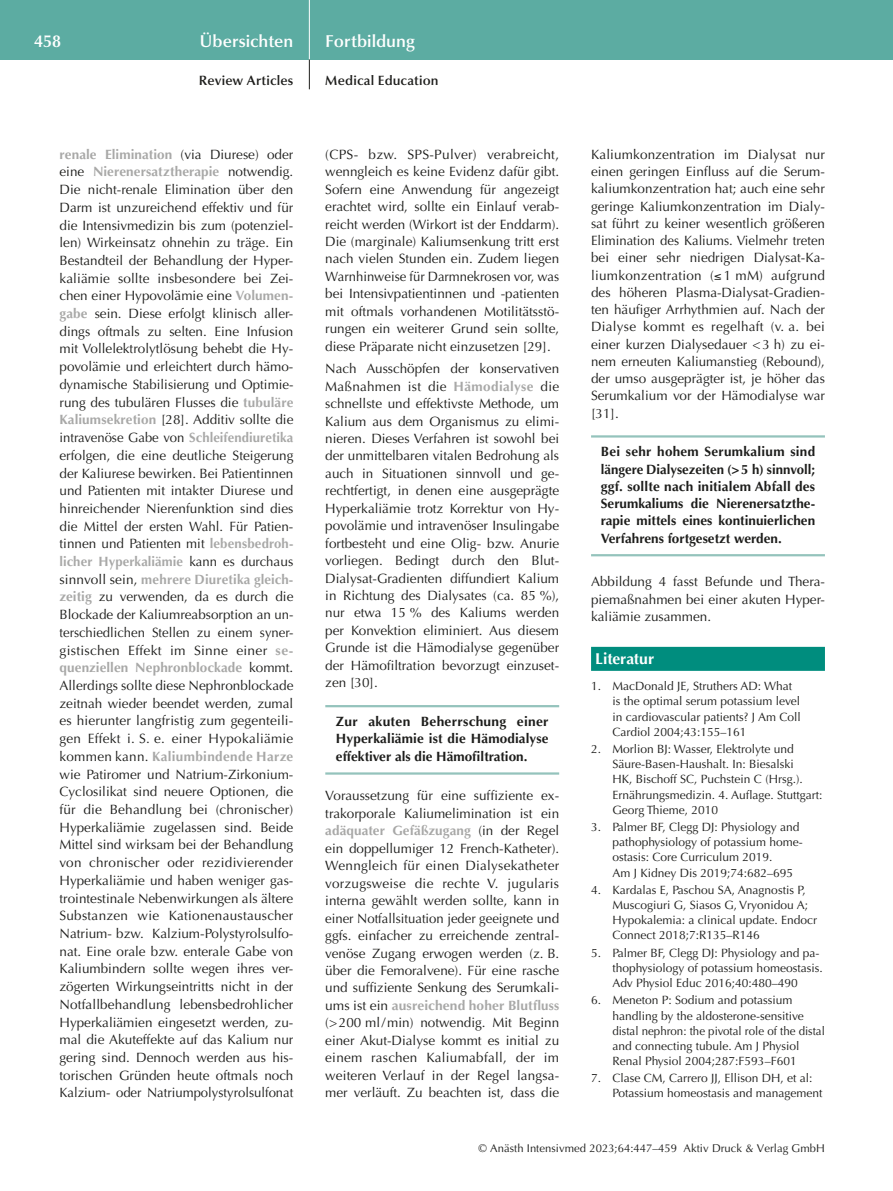
<style>
.page{position:relative;width:893px;height:1191px;background:#fff}
.page>*{position:absolute;margin:0;border:0;box-sizing:border-box;transform-origin:0 0}
.t1{font:600 17.25px "Optima";color:#fff}
.t2{font:700 15.75px "Optima";letter-spacing:-.005em;color:#fff}
.t3{font:13.5px/17.7px "Optima";color:#1d1d1b;text-align:justify}
.t4{font:700 13.5px/17.2px "Optima";color:#1d1d1b;text-align:justify}
.t5{font:600 13.5px "Optima";letter-spacing:.01em;color:#1d1d1b}
.t6{font:12px/15.1px "Optima";color:#1d1d1b}
.t7{font:11.25px "Optima";letter-spacing:.005em;color:#1d1d1b}
.s1{font-weight:700;color:#a8a8a7}
</style>
<div class="page">
<div style="left:0;top:0;width:893px;height:60px;background:#5caca2"></div>
<hr style="left:309px;top:0;width:1px;height:60px;background:#fff">
<svg style="left:309px;top:60px;width:1px;height:29px"></svg>
<hr style="left:325px;top:705px;width:234px;height:2px;background:#94c3bc">
<hr style="left:325px;top:772px;width:234px;height:2px;background:#94c3bc">
<hr style="left:591px;top:435px;width:234px;height:2px;background:#94c3bc">
<hr style="left:591px;top:554px;width:234px;height:2px;background:#94c3bc">
<div style="left:591px;top:647px;width:234px;height:24px;background:#008d7e"></div>
<p class="t1" style="left:34px;top:31px;width:29px">458</p>
<p class="t1" style="left:200px;top:31px;width:95px">Übersichten</p>
<p class="t1" style="left:325px;top:31px;width:91px">Fortbildung</p>
<p class="t5" style="left:199px;top:73px;width:96px">Review Articles</p>
<p class="t5" style="left:325px;top:73px;width:115px">Medical Education</p>
<p class="t3" style="left:60px;top:145px;width:235px"><span class="s1">renale Elimination</span> (via Diurese) oder eine <span class="s1">Nierenersatztherapie</span> notwendig.<br>Die nicht-renale Elimination über den Darm ist unzureichend effektiv und für die Intensivmedizin bis zum (potenziel&shy;len) Wirkeinsatz ohnehin zu träge. Ein Bestandteil der Behandlung der Hyper&shy;kaliämie sollte insbesondere bei Zei&shy;chen einer Hypovolämie eine <span class="s1">Volumen&shy;gabe</span> sein. Diese erfolgt klinisch aller&shy;dings oftmals zu selten. Eine Infusion mit Vollelektrolytlösung behebt die Hy&shy;povolämie und erleichtert durch hämo&shy;dynamische Stabilisierung und Optimie&shy;rung des tubulären Flusses die <span class="s1">tubuläre Kaliumsekretion</span> [28]. Additiv sollte die intravenöse Gabe von <span class="s1">Schleifendiuretika </span>erfolgen, die eine deutliche Steigerung der Kaliurese bewirken. Bei Patientinnen und Patienten mit intakter Diurese und hinreichender Nierenfunktion sind dies die Mittel der ersten Wahl. Für Patien&shy;tinnen und Patienten mit <span class="s1">lebensbedroh&shy;licher Hyperkaliämie</span> kann es durchaus sinnvoll sein, <span class="s1">mehrere Diuretika gleich&shy;zeitig</span> zu verwenden, da es durch die Blockade der Kaliumreabsorption an un&shy;terschiedlichen Stellen zu einem syner&shy;gistischen Effekt im Sinne einer <span class="s1">se&shy;quenziellen Nephronblockade</span> kommt.<br>Allerdings sollte diese Nephronblockade zeitnah wieder beendet werden, zumal es hierunter langfristig zum gegenteili&shy;gen Effekt i. S. e. einer Hypokaliämie kommen kann. <span class="s1">Kaliumbindende Harze </span>wie Patiromer und Natrium-Zirkonium-Cyclosilikat sind neuere Optionen, die für die Behandlung bei (chronischer)<br>Hyperkaliämie zugelassen sind. Beide Mittel sind wirksam bei der Behandlung von chronischer oder rezidivierender Hyperkaliämie und haben weniger gas&shy;trointestinale Nebenwirkungen als ältere Substanzen wie Kationenaustauscher Natrium- bzw. Kalzium-Polystyrolsulfo&shy;nat. Eine orale bzw. enterale Gabe von Kaliumbindern sollte wegen ihres ver&shy;zögerten Wirkungseintritts nicht in der Notfallbehandlung lebensbedrohlicher Hyperkaliämien eingesetzt werden, zu&shy;mal die Akuteffekte auf das Kalium nur gering sind. Dennoch werden aus his&shy;torischen Gründen heute oftmals noch Kalzium- oder Natriumpolystyrolsulfonat</p>
<p class="t3" style="left:325px;top:146px;width:235px">(CPS- bzw. SPS-Pulver) verabreicht, wenngleich es keine Evidenz dafür gibt.<br>Sofern eine Anwendung für angezeigt erachtet wird, sollte ein Einlauf verab&shy;reicht werden (Wirkort ist der Enddarm).<br>Die (marginale) Kaliumsenkung tritt erst nach vielen Stunden ein. Zudem liegen Warnhinweise für Darmnekrosen vor, was bei Intensivpatientinnen und -patienten mit oftmals vorhandenen Motilitätsstö&shy;rungen ein weiterer Grund sein sollte, diese Präparate nicht einzusetzen [29].</p>
<p class="t3" style="left:325px;top:360px;width:235px">Nach Ausschöpfen der konservativen Maßnahmen ist die <span class="s1">Hämodialyse</span> die schnellste und effektivste Methode, um Kalium aus dem Organismus zu elimi&shy;nieren. Dieses Verfahren ist sowohl bei der unmittelbaren vitalen Bedrohung als auch in Situationen sinnvoll und ge&shy;rechtfertigt, in denen eine ausgeprägte Hyperkaliämie trotz Korrektur von Hy&shy;povolämie und intravenöser Insulingabe fortbesteht und eine Olig- bzw. Anurie vorliegen. Bedingt durch den Blut-Dialysat-Gradienten diffundiert Kalium in Richtung des Dialysates (ca. 85 %), nur etwa 15 % des Kaliums werden per Konvektion eliminiert. Aus diesem Grunde ist die Hämodialyse gegenüber der Hämofiltration bevorzugt einzuset&shy;zen [30].</p>
<p class="t4" style="left:336px;top:713px;width:214px">Zur akuten Beherrschung einer Hyperkaliämie ist die Hämodialyse effektiver als die Hämofiltration.</p>
<p class="t3" style="left:325px;top:787px;width:235px">Voraussetzung für eine suffiziente ex&shy;trakorporale Kaliumelimination ist ein <span class="s1">adäquater Gefäßzugang</span> (in der Regel ein doppellumiger 12 French-Katheter).<br>Wenngleich für einen Dialysekatheter vorzugsweise die rechte V. jugularis interna gewählt werden sollte, kann in einer Notfallsituation jeder geeignete und ggfs. einfacher zu erreichende zentral&shy;venöse Zugang erwogen werden (z. B. über die Femoralvene). Für eine rasche und suffiziente Senkung des Serumkali&shy;ums ist ein <span class="s1">ausreichend hoher Blutfluss </span>(&gt;200 ml/min) notwendig. Mit Beginn einer Akut-Dialyse kommt es initial zu einem raschen Kaliumabfall, der im weiteren Verlauf in der Regel langsa&shy;mer verläuft. Zu beachten ist, dass die</p>
<p class="t3" style="left:591px;top:146px;width:235px;line-height:17.2px">Kaliumkonzentration im Dialysat nur einen geringen Einfluss auf die Serum&shy;kaliumkonzentration hat; auch eine sehr geringe Kaliumkonzentration im Dialy&shy;sat führt zu keiner wesentlich größeren Elimination des Kaliums. Vielmehr treten bei einer sehr niedrigen Dialysat-Ka&shy;liumkonzentration (≤ 1 mM) aufgrund des höheren Plasma-Dialysat-Gradien&shy;ten häufiger Arrhythmien auf. Nach der Dialyse kommt es regelhaft (v. a. bei einer kurzen Dialysedauer &lt;3 h) zu ei&shy;nem erneuten Kaliumanstieg (Rebound), der umso ausgeprägter ist, je höher das Serumkalium vor der Hämodialyse war [31].</p>
<p class="t4" style="left:601px;top:443px;width:216px">Bei sehr hohem Serumkalium sind längere Dialysezeiten (&gt;5 h) sinnvoll; ggf. sollte nach initialem Abfall des Serumkaliums die Nierenersatzthe&shy;rapie mittels eines kontinuierlichen Verfahrens fortgesetzt werden.</p>
<p class="t3" style="left:591px;top:573px;width:235px;line-height:17.2px">Abbildung 4 fasst Befunde und Thera&shy;piemaßnahmen bei einer akuten Hyper&shy;kaliämie zusammen.</p>
<p class="t2" style="left:595px;top:649px;width:60px">Literatur</p>
<p class="t6" style="left:612px;top:679px;width:190px;text-indent:-21px">1. MacDonald JE, Struthers AD: What is the optimal serum potassium level in cardiovascular patients? J Am Coll Cardiol 2004;43:155–161</p>
<p class="t6" style="left:612px;top:741px;width:212px;text-indent:-21px">2. Morlion BJ: Wasser, Elektrolyte und Säure-Basen-Haushalt. In: Biesalski<br>HK, Bischoff SC, Puchstein C (Hrsg.).<br>Ernährungsmedizin. 4. Auflage. Stuttgart:<br>Georg Thieme, 2010</p>
<p class="t6" style="left:612px;top:819px;width:191px;text-indent:-21px">3. Palmer BF, Clegg DJ: Physiology and pathophysiology of potassium home&shy;ostasis: Core Curriculum 2019.<br>Am J Kidney Dis 2019;74:682–695</p>
<p class="t6" style="left:612px;top:882px;width:206px;text-indent:-21px">4. Kardalas E, Paschou SA, Anagnostis P, Muscogiuri G, Siasos G, Vryonidou A; Hypokalemia: a clinical update. Endocr Connect 2018;7:R135–R146</p>
<p class="t6" style="left:612px;top:945px;width:212px;text-indent:-21px">5. Palmer BF, Clegg DJ: Physiology and pa&shy;thophysiology of potassium homeostasis.<br>Adv Physiol Educ 2016;40:480–490</p>
<p class="t6" style="left:612px;top:993px;width:214px;text-indent:-21px">6. Meneton P: Sodium and potassium handling by the aldosterone-sensitive distal nephron: the pivotal role of the distal and connecting tubule. Am J Physiol Renal Physiol 2004;287:F593–F601</p>
<p class="t6" style="left:612px;top:1070px;width:212px;text-indent:-21px">7. Clase CM, Carrero JJ, Ellison DH, et al:<br>Potassium homeostasis and management</p>
<p class="t7" style="left:478px;top:1142px;width:348px">© Anästh Intensivmed 2023;64:447–459 Aktiv Druck &amp; Verlag GmbH</p>
</div>
